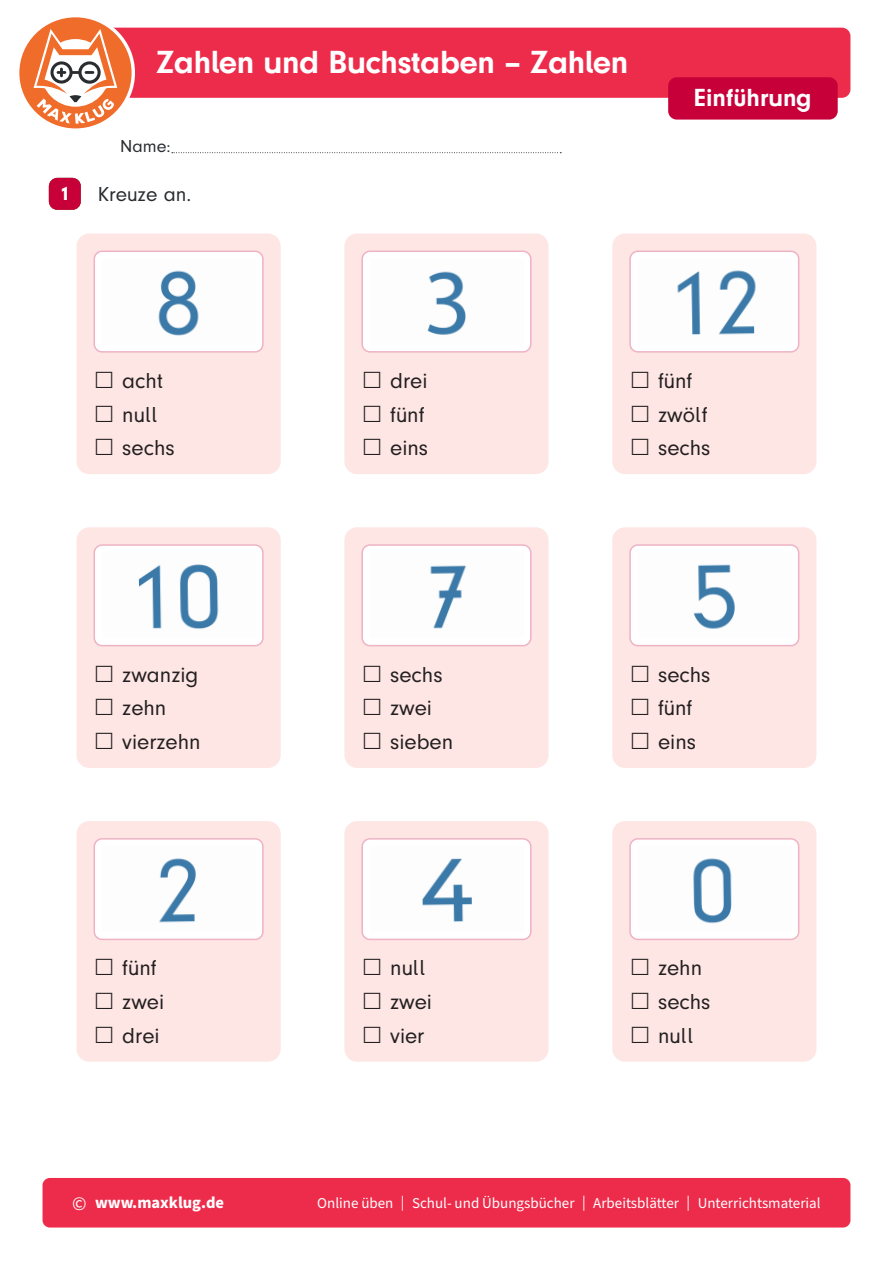
<style>
.page{position:relative;width:893px;height:1263px;background:#fff}
.page>*{position:absolute;margin:0;border:0;box-sizing:border-box;transform-origin:0 0}
.t1{font:700 33px "Mk Druckschrift N";letter-spacing:-.01em;color:#fff}
.t2{font:700 25.5px "Mk Druckschrift N";color:#fff}
.t3{font:22.5px "Mk Druckschrift N";color:#231f20}
.t4{font:21px "Mk Druckschrift N";color:#292c2f}
.t5{font:19.5px "Mk Druckschrift N bl";color:#fff}
.t6{font:18px "Mk Druckschrift N";color:#292c2f}
.t7{font:700 16.5px "Source Sans Pro";color:#fff}
.t8{font:15px "Source Sans Pro";color:#fff}
.s1{font-weight:400;font-size:19.5px}
</style>
<div class="page">
<svg style="left:172px;top:152px;width:389px;height:1px"></svg>
<div style="left:75px;top:28px;width:775px;height:70px;background:#ed2c4b;border-radius:9px"></div>
<div style="left:43px;top:1178px;width:807px;height:49px;background:#ed2c4b;border-radius:7px"></div>
<svg style="left:19px;top:17px;width:116px;height:112px"></svg>
<div style="left:668px;top:77px;width:170px;height:43px;background:#c70039;border-radius:9px"></div>
<div style="left:77px;top:234px;width:204px;height:240px;background:#fde6e4;border-radius:13px"></div>
<div style="left:77px;top:527px;width:204px;height:241px;background:#fde6e4;border-radius:13px"></div>
<div style="left:77px;top:821px;width:204px;height:241px;background:#fde6e4;border-radius:13px"></div>
<div style="left:344px;top:234px;width:205px;height:240px;background:#fde6e4;border-radius:13px"></div>
<div style="left:344px;top:527px;width:205px;height:241px;background:#fde6e4;border-radius:13px"></div>
<div style="left:344px;top:821px;width:205px;height:241px;background:#fde6e4;border-radius:13px"></div>
<div style="left:612px;top:234px;width:204px;height:240px;background:#fde6e4;border-radius:13px"></div>
<div style="left:612px;top:821px;width:204px;height:241px;background:#fde6e4;border-radius:13px"></div>
<div style="left:94px;top:251px;width:169px;height:101px;background:#fff;border-radius:8px"></div>
<div style="left:94px;top:251px;width:170px;height:102px;border:2px solid #eeb3c4;border-radius:8px"></div>
<div style="left:94px;top:545px;width:169px;height:101px;background:#fff;border-radius:8px"></div>
<div style="left:94px;top:544px;width:170px;height:102px;border:2px solid #eeb3c4;border-radius:8px"></div>
<div style="left:94px;top:839px;width:169px;height:100px;background:#fff;border-radius:8px"></div>
<div style="left:94px;top:838px;width:170px;height:102px;border:2px solid #eeb3c4;border-radius:8px"></div>
<div style="left:362px;top:251px;width:169px;height:101px;background:#fff;border-radius:8px"></div>
<div style="left:361px;top:251px;width:170px;height:102px;border:2px solid #eeb3c4;border-radius:8px"></div>
<div style="left:362px;top:545px;width:169px;height:101px;background:#fff;border-radius:8px"></div>
<div style="left:361px;top:544px;width:170px;height:102px;border:2px solid #eeb3c4;border-radius:8px"></div>
<div style="left:362px;top:839px;width:169px;height:100px;background:#fff;border-radius:8px"></div>
<div style="left:361px;top:838px;width:170px;height:102px;border:2px solid #eeb3c4;border-radius:8px"></div>
<div style="left:630px;top:251px;width:169px;height:101px;background:#fff;border-radius:8px"></div>
<div style="left:629px;top:251px;width:170px;height:102px;border:2px solid #eeb3c4;border-radius:8px"></div>
<div style="left:630px;top:839px;width:169px;height:100px;background:#fff;border-radius:8px"></div>
<div style="left:629px;top:838px;width:170px;height:102px;border:2px solid #eeb3c4;border-radius:8px"></div>
<img style="left:158px;top:270px;width:41px;height:66px">
<img style="left:427px;top:271px;width:39px;height:64px">
<img style="left:677px;top:270px;width:79px;height:65px">
<div style="left:49px;top:178px;width:32px;height:32px;background:#c70039;border-radius:9px"></div>
<div style="left:612px;top:527px;width:204px;height:241px;background:#fde6e4;border-radius:13px"></div>
<div style="left:630px;top:545px;width:169px;height:101px;background:#fff;border-radius:8px"></div>
<div style="left:629px;top:544px;width:170px;height:102px;border:2px solid #eeb3c4;border-radius:8px"></div>
<img style="left:138px;top:564px;width:81px;height:66px">
<img style="left:159px;top:858px;width:37px;height:65px">
<img style="left:430px;top:565px;width:36px;height:64px">
<img style="left:422px;top:858px;width:50px;height:64px">
<img style="left:694px;top:564px;width:41px;height:65px">
<img style="left:693px;top:858px;width:39px;height:66px">
<p class="t5" style="left:60px;top:183px;width:11px">1</p>
<p class="t1" style="left:156px;top:44px;width:474px">Zahlen und Buchstaben – Zahlen</p>
<p class="t6" style="left:120px;top:136px;width:52px">Name:</p>
<p class="t4" style="left:98px;top:183px;width:95px">Kreuze an.</p>
<p class="t2" style="left:694px;top:83px;width:119px">Einführung</p>
<p class="t3" style="left:122px;top:368px;width:42px">acht</p>
<p class="t3" style="left:122px;top:402px;width:37px">null</p>
<p class="t3" style="left:122px;top:436px;width:54px">sechs</p>
<p class="t3" style="left:390px;top:368px;width:39px">drei</p>
<p class="t3" style="left:390px;top:402px;width:36px">fünf</p>
<p class="t3" style="left:390px;top:436px;width:40px">eins</p>
<p class="t3" style="left:658px;top:368px;width:36px">fünf</p>
<p class="t3" style="left:658px;top:402px;width:51px">zwölf</p>
<p class="t3" style="left:658px;top:436px;width:54px">sechs</p>
<p class="t3" style="left:122px;top:662px;width:78px">zwanzig</p>
<p class="t3" style="left:122px;top:696px;width:46px">zehn</p>
<p class="t3" style="left:122px;top:729px;width:80px">vierzehn</p>
<p class="t3" style="left:390px;top:662px;width:54px">sechs</p>
<p class="t3" style="left:390px;top:696px;width:43px">zwei</p>
<p class="t3" style="left:390px;top:729px;width:65px">sieben</p>
<p class="t3" style="left:658px;top:662px;width:54px">sechs</p>
<p class="t3" style="left:658px;top:696px;width:36px">fünf</p>
<p class="t3" style="left:658px;top:729px;width:40px">eins</p>
<p class="t3" style="left:122px;top:956px;width:36px">fünf</p>
<p class="t3" style="left:122px;top:989px;width:43px">zwei</p>
<p class="t3" style="left:122px;top:1023px;width:39px">drei</p>
<p class="t3" style="left:390px;top:956px;width:37px">null</p>
<p class="t3" style="left:390px;top:989px;width:43px">zwei</p>
<p class="t3" style="left:390px;top:1023px;width:36px">vier</p>
<p class="t3" style="left:658px;top:956px;width:46px">zehn</p>
<p class="t3" style="left:658px;top:989px;width:54px">sechs</p>
<p class="t3" style="left:658px;top:1023px;width:37px">null</p>
<p class="t7" style="left:72px;top:1191px;width:153px"><span class="s1">©</span> www.maxklug.de</p>
<p class="t8" style="left:317px;top:1193px;width:505px">Online üben | Schul- und Übungsbücher | Arbeitsblätter | Unterrichtsmaterial</p>
</div>
